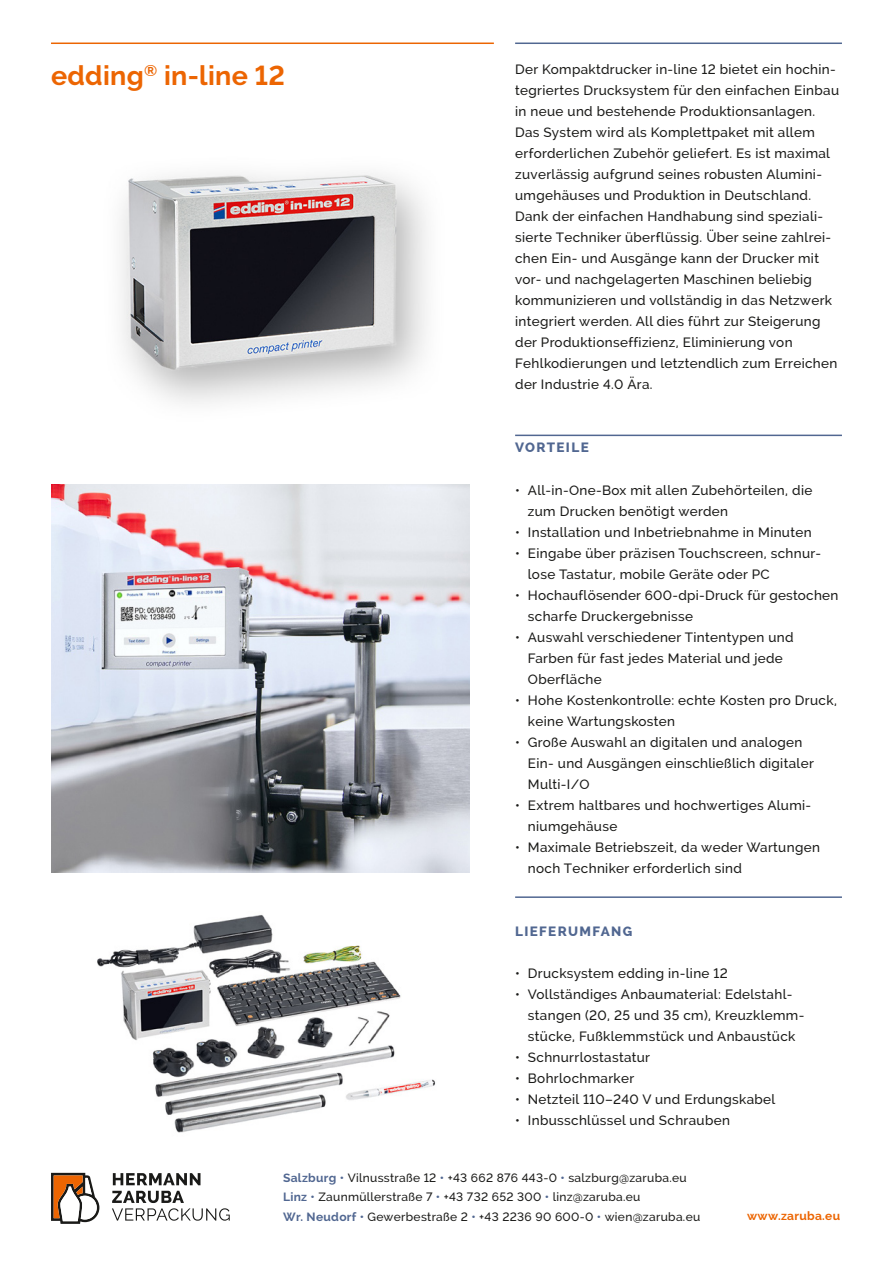
<style>
.page{position:relative;width:893px;height:1263px;background:#fff}
.page>*{position:absolute;margin:0;border:0;box-sizing:border-box;transform-origin:0 0}
.t1{font:700 27px "Raleway";letter-spacing:.01em;color:#ec6502}
.t2{font:500 13.5px/21px "Raleway";letter-spacing:.025em;color:#1a1a18}
.t3{font:800 13.5px "Raleway";letter-spacing:.1em;color:#516791}
.t4{font:500 12px/19.5px "Raleway";letter-spacing:.025em;color:#1a1a18}
.t5{font:700 12px "Raleway";letter-spacing:.025em;color:#ec6502}
.s1{font-weight:700;color:#516791}
</style>
<div class="page">
<img style="left:51px;top:485px;width:419px;height:387px">
<img style="left:97px;top:915px;width:338px;height:218px">
<img style="left:121px;top:172px;width:306px;height:232px">
<hr style="left:515px;top:43px;width:327px;height:1px;background:#516791">
<hr style="left:51px;top:43px;width:443px;height:1px;background:#ec6502">
<svg style="left:51px;top:1173px;width:48px;height:51px"></svg>
<svg style="left:113px;top:1173px;width:87px;height:12px"></svg>
<svg style="left:112px;top:1191px;width:118px;height:30px"></svg>
<hr style="left:515px;top:435px;width:327px;height:1px;background:#516791">
<hr style="left:515px;top:896px;width:327px;height:2px;background:#516791">
<h1 class="t1" style="left:51px;top:60px;width:235px">edding<sup>®</sup> in-line 12</h1>
<p class="t2" style="left:515px;top:59px;width:325px">Der Kompaktdrucker in-line 12 bietet ein hochin&shy;tegriertes Drucksystem für den einfachen Einbau in neue und bestehende Produktionsanlagen.<br>Das System wird als Komplettpaket mit allem erforderlichen Zubehör geliefert. Es ist maximal zuverlässig aufgrund seines robusten Alumini&shy;umgehäuses und Produktion in Deutschland.<br>Dank der einfachen Handhabung sind speziali&shy;sierte Techniker überflüssig. Über seine zahlrei&shy;chen Ein- und Ausgänge kann der Drucker mit vor- und nachgelagerten Maschinen beliebig kommunizieren und vollständig in das Netzwerk integriert werden. All dies führt zur Steigerung der Produktionseffizienz, Eliminierung von Fehlkodierungen und letztendlich zum Erreichen der Industrie 4.0 Ära.</p>
<p class="t3" style="left:515px;top:440px;width:75px">VORTEILE</p>
<p class="t2" style="left:528px;top:479px;width:286px;text-indent:-13px">• All-in-One-Box mit allen Zubehörteilen, die zum Drucken benötigt werden</p>
<p class="t2" style="left:515px;top:521px;width:298px">• Installation und Inbetriebnahme in Minuten</p>
<p class="t2" style="left:528px;top:542px;width:295px;text-indent:-13px">• Eingabe über präzisen Touchscreen, schnur&shy;lose Tastatur, mobile Geräte oder PC</p>
<p class="t2" style="left:528px;top:584px;width:312px;text-indent:-13px">• Hochauflösender 600-dpi-Druck für gestochen scharfe Druckergebnisse</p>
<p class="t2" style="left:528px;top:626px;width:267px;text-indent:-13px">• Auswahl verschiedener Tintentypen und<br>Farben für fast jedes Material und jede<br>Oberfläche</p>
<p class="t2" style="left:528px;top:689px;width:310px;text-indent:-13px">• Hohe Kostenkontrolle: echte Kosten pro Druck, keine Wartungskosten</p>
<p class="t2" style="left:528px;top:731px;width:287px;text-indent:-13px">• Große Auswahl an digitalen und analogen<br>Ein- und Ausgängen einschließlich digitaler<br>Multi-I/O</p>
<p class="t2" style="left:528px;top:794px;width:285px;text-indent:-13px">• Extrem haltbares und hochwertiges Alumi&shy;niumgehäuse</p>
<p class="t2" style="left:528px;top:836px;width:294px;text-indent:-13px">• Maximale Betriebszeit, da weder Wartungen noch Techniker erforderlich sind</p>
<p class="t3" style="left:515px;top:923px;width:119px">LIEFERUMFANG</p>
<p class="t2" style="left:515px;top:962px;width:214px">• Drucksystem edding in-line 12</p>
<p class="t2" style="left:528px;top:983px;width:278px;text-indent:-13px">• Vollständiges Anbaumaterial: Edelstahl&shy;stangen (20, 25 und 35 cm), Kreuzklemm&shy;stücke, Fußklemmstück und Anbaustück</p>
<p class="t2" style="left:515px;top:1046px;width:137px">• Schnurrlostastatur</p>
<p class="t2" style="left:515px;top:1067px;width:121px">• Bohrlochmarker</p>
<p class="t2" style="left:515px;top:1088px;width:262px">• Netzteil 110–240 V und Erdungskabel</p>
<p class="t2" style="left:515px;top:1109px;width:216px">• Inbusschlüssel und Schrauben</p>
<p class="t4" style="left:283px;top:1168px;width:419px"><span class="s1">Salzburg •</span> Vilnusstraße 12 <span class="s1">•</span> +43 662 876 443-0 <span class="s1">•</span> salzburg@zaruba.eu<br><span class="s1">Linz •</span> Zaunmüllerstraße 7 <span class="s1">•</span> +43 732 652 300 <span class="s1">•</span> linz@zaruba.eu<br><span class="s1">Wr. Neudorf •</span> Gewerbestraße 2 <span class="s1">•</span> +43 2236 90 600-0 <span class="s1">•</span> wien@zaruba.eu</p>
<p class="t5" style="left:747px;top:1209px;width:95px">www.zaruba.eu</p>
</div>
